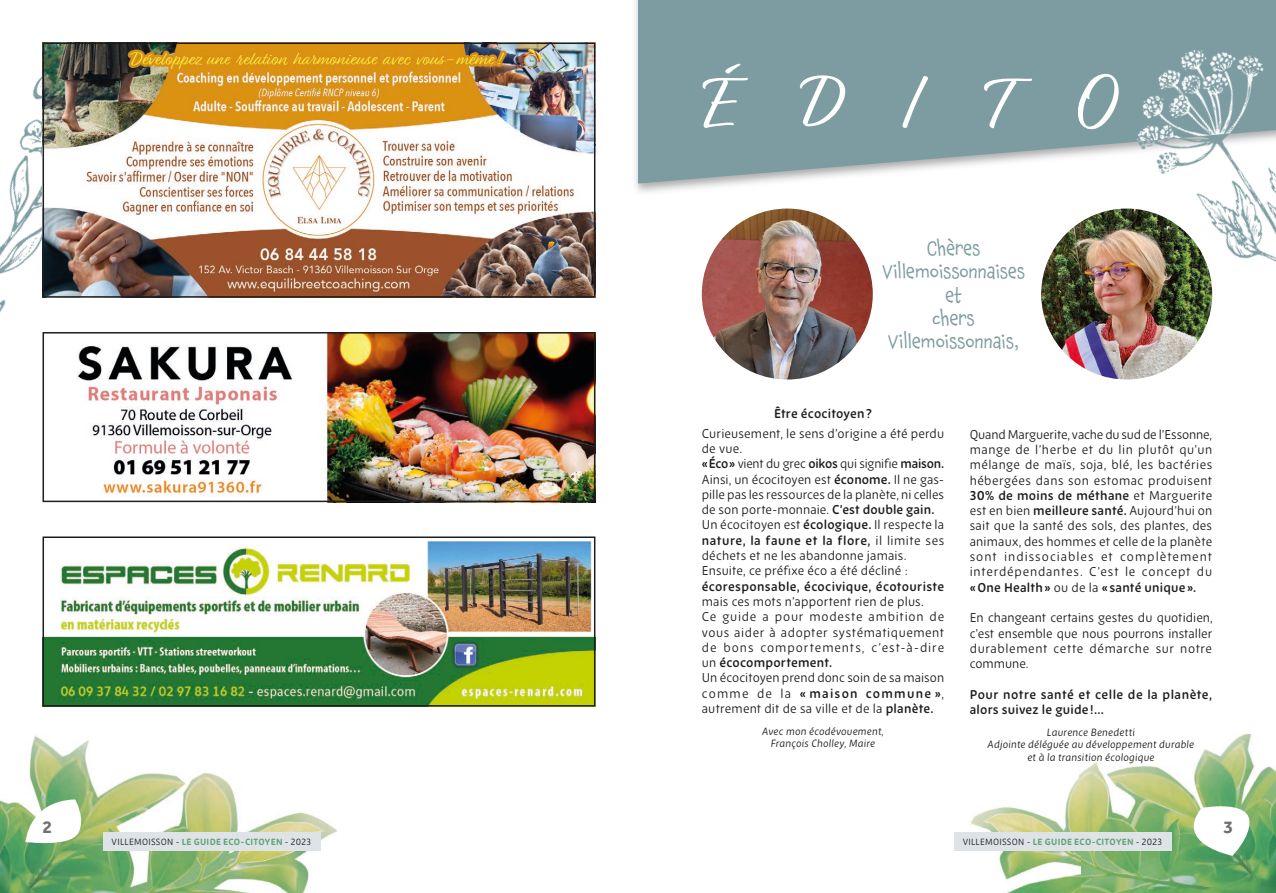
<style>
.page{position:relative;width:1276px;height:893px;background:#fff}
.page>*{position:absolute;margin:0;border:0;box-sizing:border-box;transform-origin:0 0}
.t1{font:72px "Relation";letter-spacing:.915em;color:#fff}
.t2{font:19.5px/23.4px "Chaloops";letter-spacing:-.005em;color:#7d9ca2;text-align:center}
.t3{font:700 18px "Effra";color:#70706f}
.t4{font:12.75px/15.3px "New Zen";letter-spacing:.015em;color:#1d1d1b;text-align:justify}
.t5{font:12.75px/15.3px "New Zen";letter-spacing:.035em;color:#1d1d1b}
.t6{font:600 12.75px/15.3px "New Zen";letter-spacing:.025em;color:#1d1d1b}
.t7{font:italic 10.5px/12.6px "New Zen";letter-spacing:.02em;color:#1d1d1b;text-align:center}
.t8{font:9px "New Zen";letter-spacing:.03em;color:#1d1d1b}
.s1{font-weight:600}
.s2{font-weight:700;color:#60a273}
</style>
<div class="page">
<img style="left:954px;top:733px;width:322px;height:160px">
<img style="left:0;top:553px;width:338px;height:340px">
<div style="left:103px;top:832px;width:218px;height:18px;background:#dde3e6"></div>
<div style="left:954px;top:832px;width:217px;height:18px;background:#dde3e6"></div>
<img style="left:0;top:42px;width:188px;height:366px">
<svg style="left:26px;top:799px;width:60px;height:49px"></svg>
<svg style="left:1172px;top:799px;width:78px;height:57px"></svg>
<svg style="left:638px;top:0;width:455px;height:184px;background:#88a4a9"></svg>
<img style="left:702px;top:209px;width:171px;height:170px;border-radius:85px">
<img style="left:1041px;top:209px;width:171px;height:170px;border-radius:85px">
<img style="left:1093px;top:0;width:183px;height:345px">
<img style="left:1100px;top:0;width:176px;height:143px">
<img style="left:46px;top:46px;width:546px;height:249px">
<div style="left:43px;top:43px;width:552px;height:255px;border:2px solid #1d1d1b"></div>
<img style="left:46px;top:335px;width:546px;height:164px">
<div style="left:43px;top:332px;width:552px;height:170px;border:2px solid #1d1d1b"></div>
<img style="left:46px;top:540px;width:546px;height:164px">
<div style="left:43px;top:536px;width:552px;height:171px;border:2px solid #1d1d1b"></div>
<h1 class="t1" style="left:707px;top:60px;width:405px">ÉDITO</h1>
<h2 class="t2" style="left:882px;top:236px;width:144px">Chères<br>Villemoissonnaises et<br>chers<br>Villemoissonnais,</h2>
<p class="t6" style="left:774px;top:406px;width:99px">Être écocitoyen ?</p>
<p class="t4" style="left:702px;top:426px;width:244px;text-align:left">Curieusement, le sens d’origine a été perdu de vue.<br><span class="s1">« Éco »</span> vient du grec <span class="s1">oikos</span> qui signifie <span class="s1">maison.<br></span>Ainsi, un écocitoyen est <span class="s1">économe.</span> Il ne gas&shy;pille pas les ressources de la planète, ni celles de son porte-monnaie. <span class="s1">C’est double gain.<br></span>Un écocitoyen est <span class="s1">écologique.</span> Il respecte la <span class="s1">nature, la faune et la flore,</span> il limite ses déchets et ne les abandonne jamais.<br>Ensuite, ce préfixe éco a été décliné :</p>
<p class="t6" style="left:702px;top:579px;width:244px">écoresponsable, écocivique, écotouriste</p>
<p class="t5" style="left:702px;top:594px;width:244px">mais ces mots n’apportent rien de plus.<br>Ce guide a pour modeste ambition de vous aider à adopter systématiquement de bons comportements, c’est-à-dire un <span class="s1">écocomportement.<br></span>Un écocitoyen prend donc soin de sa maison comme de la <span class="s1">« maison commune »</span>, autrement dit de sa ville et de la <span class="s1">planète.</span></p>
<p class="t7" style="left:762px;top:725px;width:123px">Avec mon écodévouement,<br>François Cholley, Maire</p>
<p class="t4" style="left:969px;top:427px;width:244px">Quand Marguerite, vache du sud de l’Essonne, mange de l’herbe et du lin plutôt qu’un mélange de maïs, soja, blé, les bactéries hébergées dans son estomac produisent <span class="s1">30% de moins de méthane</span> et Marguerite est en bien <span class="s1">meilleure santé.</span> Aujourd’hui on sait que la santé des sols, des plantes, des animaux, des hommes et celle de la planète sont indissociables et complètement interdépendantes. C’est le concept du <span class="s1">« One Health »</span> ou de la <span class="s1">« santé unique ».</span></p>
<p class="t4" style="left:969px;top:610px;width:244px">En changeant certains gestes du quotidien, c’est ensemble que nous pourrons installer durablement cette démarche sur notre commune.</p>
<p class="t6" style="left:969px;top:687px;width:244px">Pour notre santé et celle de la planète, alors suivez le guide !...</p>
<p class="t7" style="left:987px;top:726px;width:208px">Laurence Benedetti<br>Adjointe déléguée au développement durable et à la transition écologique</p>
<h3 class="t3" style="left:43px;top:816px;width:11px">2</h3>
<h3 class="t3" style="left:1223px;top:816px;width:11px">3</h3>
<p class="t8" style="left:112px;top:836px;width:201px">VILLEMOISSON - <span class="s2">LE GUIDE ECO-CITOYEN</span> - 2023</p>
<p class="t8" style="left:962px;top:836px;width:201px">VILLEMOISSON - <span class="s2">LE GUIDE ECO-CITOYEN</span> - 2023</p>
</div>
